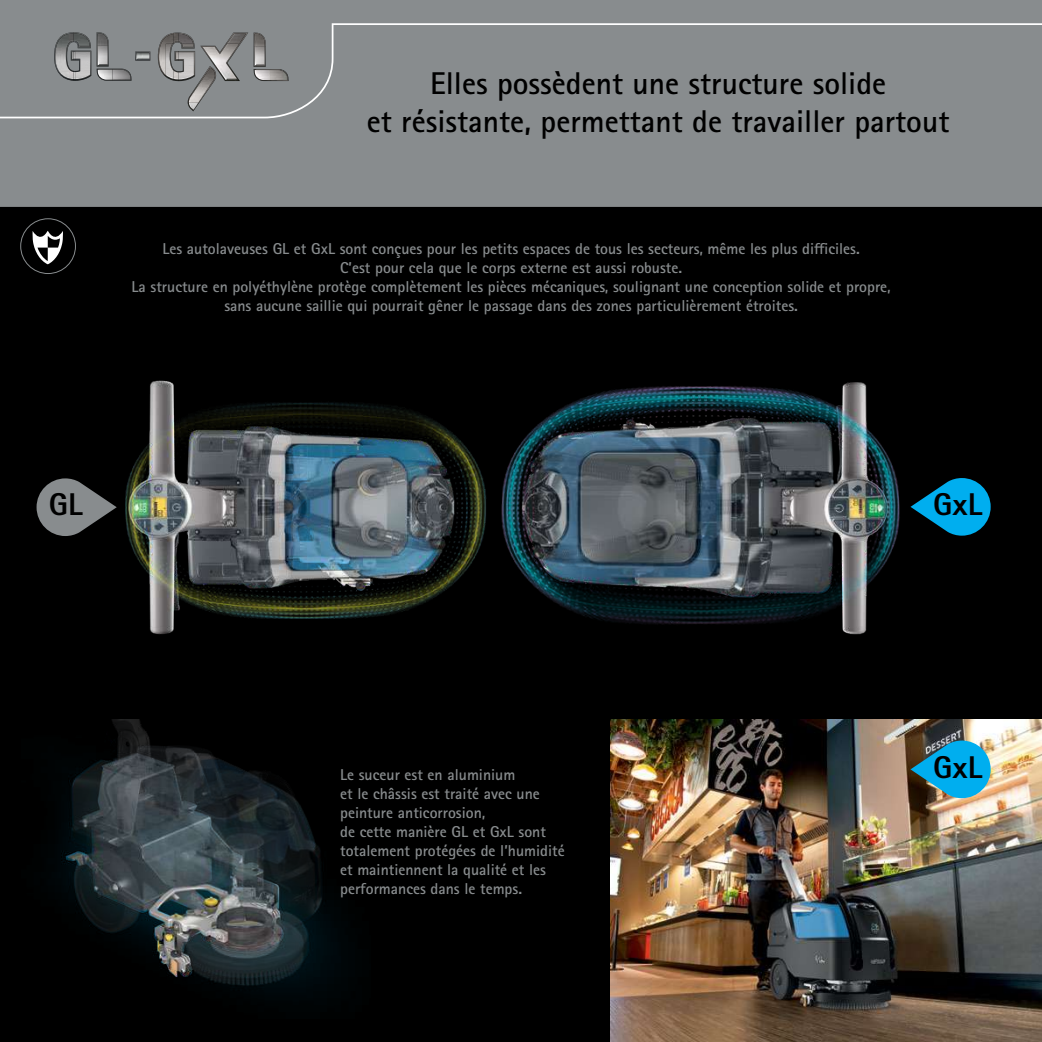
<style>
.page{position:relative;width:1042px;height:1042px;background:#fff}
.page>*{position:absolute;margin:0;border:0;box-sizing:border-box;transform-origin:0 0}
.t1{font:700 31.5px/37.8px "Rotis Sans Serif Pro";color:#000;text-align:center}
.t2{font:800 31.5px "Rotis Sans Serif Pro";color:#000}
.t3{font:700 15.75px/18.9px "Rotis Sans Serif Pro";color:#888c8e;text-align:center}
</style>
<div class="page">
<img style="left:0;top:0;width:1042px;height:1042px">
<h1 class="t1" style="left:367px;top:64px;width:584px">Elles possèdent une structure solide<br>et résistante, permettant de travailler partout</h1>
<p class="t3" style="left:132px;top:239px;width:760px">Les autolaveuses GL et GxL sont conçues pour les petits espaces de tous les secteurs, même les plus difficiles.<br>C’est pour cela que le corps externe est aussi robuste.<br>La structure en polyéthylène protège complètement les pièces mécaniques, soulignant une conception solide et propre, sans aucune saillie qui pourrait gêner le passage dans des zones particulièrement étroites.</p>
<h1 class="t2" style="left:49px;top:485px;width:35px">GL</h1>
<h1 class="t2" style="left:933px;top:484px;width:50px">GxL</h1>
<p class="t3" style="left:340px;top:765px;width:226px;text-align:left">Le suceur est en aluminium<br>et le châssis est traité avec une peinture anticorrosion,<br>de cette manière GL et GxL sont totalement protégées de l’humidité et maintiennent la qualité et les performances dans le temps.</p>
<h1 class="t2" style="left:933px;top:747px;width:50px">GxL</h1>
</div>
